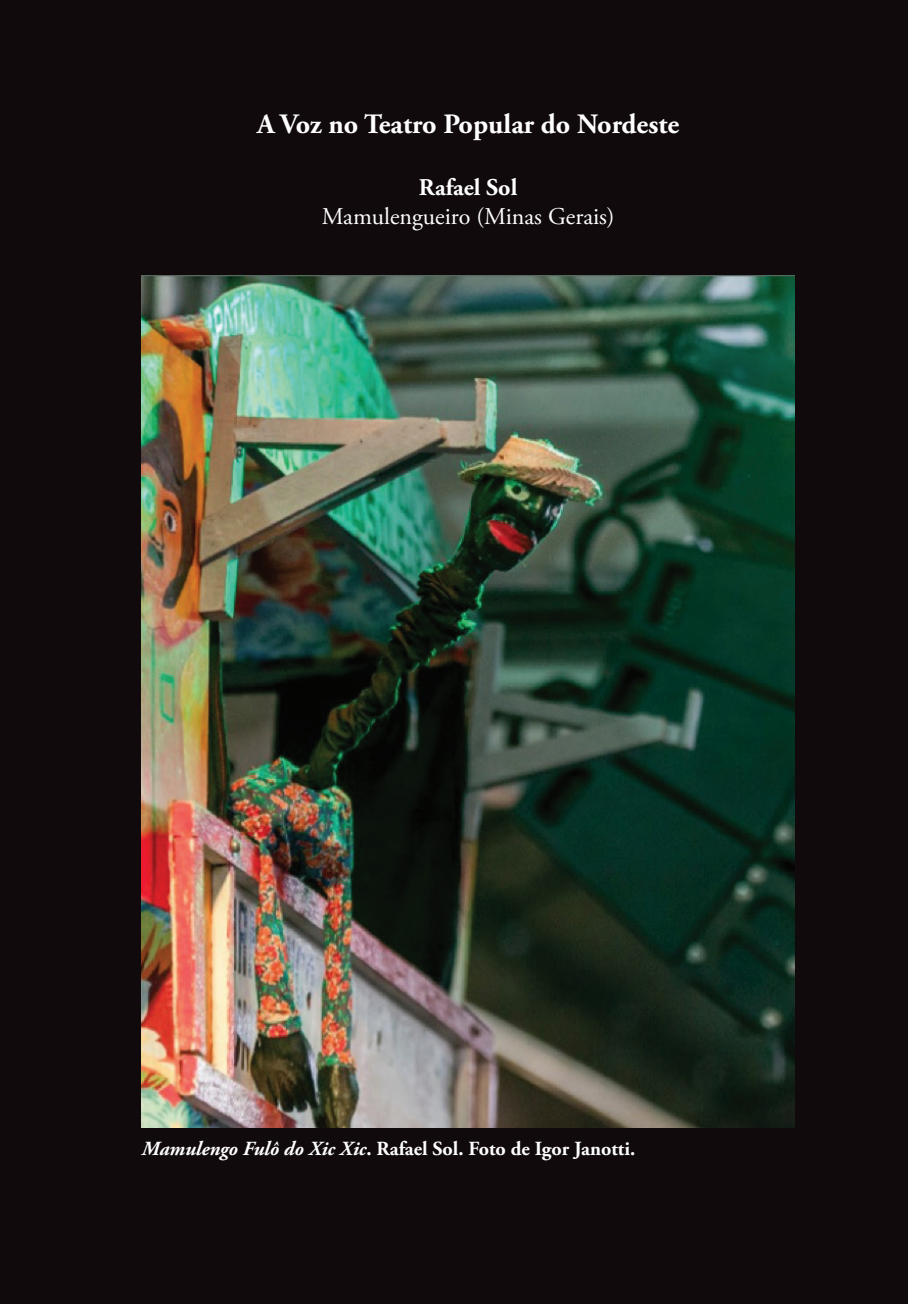
<style>
.page{position:relative;width:908px;height:1304px;background:#fff}
.page>*{position:absolute;margin:0;border:0;box-sizing:border-box;transform-origin:0 0}
.t1{font:700 28px "Adobe Garamond Pro";color:#fff}
.t2{font:24px "Adobe Garamond Pro";color:#fff}
.t3{font:700 24px "Adobe Garamond Pro";color:#fff}
.t4{font:700 20px "Adobe Garamond Pro";color:#fff}
.s1{font-style:italic}
</style>
<div class="page">
<div style="left:0;top:0;width:907px;height:1304px;background:#110a0c"></div>
<img style="left:142px;top:275px;width:652px;height:853px">
<h1 class="t1" style="left:257px;top:108px;width:423px">A Voz no Teatro Popular do Nordeste</h1>
<p class="t3" style="left:419px;top:174px;width:100px">Rafael Sol</p>
<p class="t2" style="left:321px;top:202px;width:294px">Mamulengueiro (Minas Gerais)</p>
<p class="t4" style="left:142px;top:1137px;width:494px"><span class="s1">Mamulengo Fulô do Xic Xic</span>. Rafael Sol. Foto de Igor Janotti.</p>
</div>
